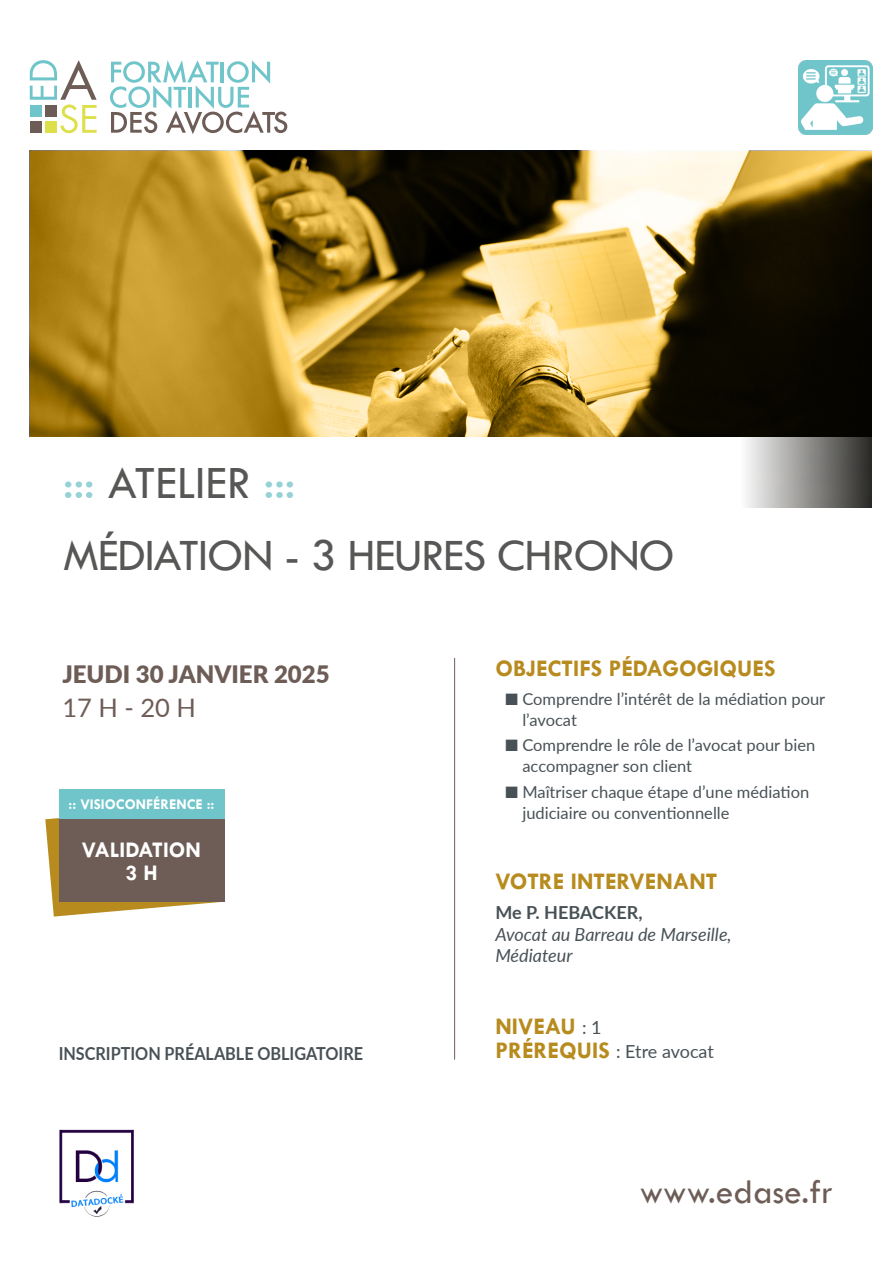
<style>
.page{position:relative;width:893px;height:1263px;background:#fff}
.page>*{position:absolute;margin:0;border:0;box-sizing:border-box;transform-origin:0 0}
.t1{font:48px "Tw Cen";color:#575756}
.t2{font:46.5px "Tw Cen";letter-spacing:-.02em;color:#575756}
.t3{font:35.25px "Tw Cen";color:#6e5d57}
.t4{font:25.5px "Lato";color:#6e5d57}
.t5{font:700 24px "Tw Cen";color:#b78b1e}
.t6{font:900 24px "Lato";color:#6e5d57}
.t7{font:700 22.5px/22.5px "Tw Cen";color:#fff;text-align:center}
.t8{font:italic 18px/21.6px "Lato";color:#485156}
.t9{font:700 18px "Lato";color:#485156;scale:.9 1}
.t10{font:18px "Lato";letter-spacing:-.01em;color:#485156}
.t11{font:700 18px "Lato";color:#485156}
.t12{font:16.5px/21px "Lato";color:#485156}
.t13{font:700 15px "Tw Cen";color:#fff}
.s1{color:#95d1d5}
.s2{font-family:"Lato";font-weight:400;font-size:18px;color:#485156}
.s3{font-family:"Tw Cen";font-weight:700;font-size:24px;color:#b78b1e}
</style>
<div class="page">
<img style="left:59px;top:1129px;width:75px;height:88px">
<hr style="left:454px;top:658px;width:1px;height:401px;background:#6e5d57">
<svg style="left:30px;top:152px;width:842px;height:286px;background:#917632"></svg>
<svg style="left:30px;top:60px;width:67px;height:73px"></svg>
<div style="left:30px;top:105px;width:12px;height:12px;background:#70c5ca"></div>
<div style="left:45px;top:105px;width:12px;height:12px;background:#6e5d57"></div>
<div style="left:30px;top:121px;width:12px;height:12px;background:#6e5d57"></div>
<div style="left:45px;top:121px;width:12px;height:12px;background:#dddf4b"></div>
<svg style="left:110px;top:60px;width:177px;height:74px"></svg>
<svg style="left:45px;top:818px;width:175px;height:98px"></svg>
<div style="left:59px;top:819px;width:165px;height:83px;background:#6e5d57"></div>
<div style="left:59px;top:789px;width:165px;height:30px;background:#70c5ca"></div>
<img style="left:799px;top:60px;width:74px;height:74px">
<h1 class="t1" style="left:63px;top:454px;width:234px"><span class="s1">:::</span> ATELIER <span class="s1">:::</span></h1>
<h2 class="t2" style="left:63px;top:527px;width:613px">MÉDIATION - 3 HEURES CHRONO</h2>
<h3 class="t6" style="left:62px;top:656px;width:269px">JEUDI 30 JANVIER 2025</h3>
<h3 class="t4" style="left:62px;top:690px;width:135px">17 H - 20 H</h3>
<p class="t13" style="left:69px;top:795px;width:147px">:: VISIOCONFÉRENCE ::</p>
<h3 class="t7" style="left:82px;top:838px;width:121px">VALIDATION<br>3 H</h3>
<h3 class="t5" style="left:495px;top:654px;width:282px">OBJECTIFS PÉDAGOGIQUES</h3>
<p class="t12" style="left:522px;top:688px;width:304px;text-indent:-17px">■ Comprendre l’intérêt de la médiation pour l’avocat</p>
<p class="t12" style="left:522px;top:734px;width:294px;text-indent:-17px">■ Comprendre le rôle de l’avocat pour bien accompagner son client</p>
<p class="t12" style="left:522px;top:780px;width:288px;text-indent:-17px">■ Maîtriser chaque étape d’une médiation judiciaire ou conventionnelle</p>
<h3 class="t5" style="left:495px;top:867px;width:223px">VOTRE INTERVENANT</h3>
<p class="t11" style="left:495px;top:899px;width:149px">Me P. HEBACKER,</p>
<p class="t8" style="left:495px;top:923px;width:238px">Avocat au Barreau de Marseille,<br>Médiateur</p>
<h3 class="t5" style="left:495px;top:1012px;width:108px">NIVEAU <span class="s2">: 1</span></h3>
<p class="t9" style="left:59px;top:1040px;width:340px">INSCRIPTION PRÉALABLE OBLIGATOIRE</p>
<p class="t10" style="left:495px;top:1039px;width:220px"><span class="s3">PRÉREQUIS</span> : Etre avocat</p>
<h3 class="t3" style="left:640px;top:1170px;width:195px">www.edase.fr</h3>
</div>
